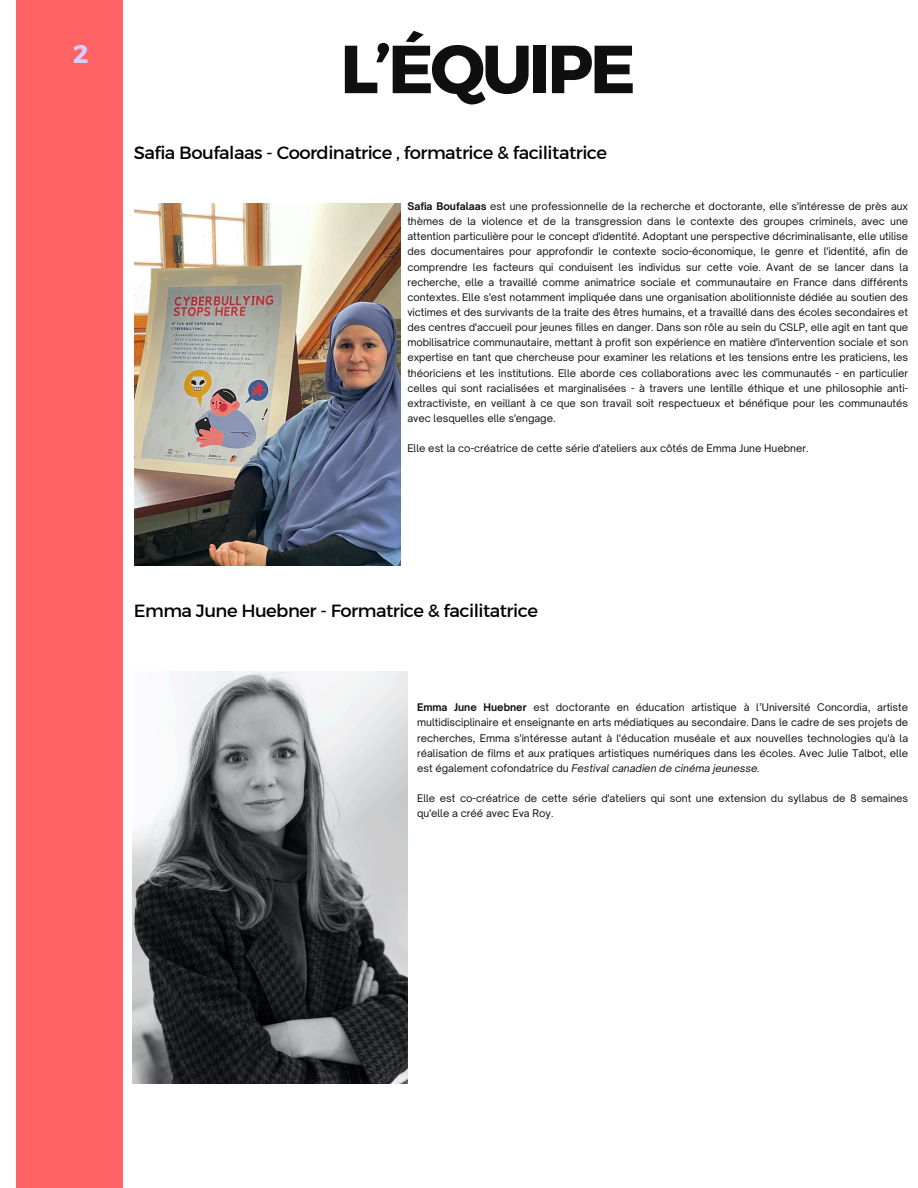
<style>
.page{position:relative;width:918px;height:1188px;background:#fff}
.page>*{position:absolute;margin:0;border:0;box-sizing:border-box;transform-origin:0 0}
.t1{font:67.8px "Kief Montaser Bold";letter-spacing:-.05em;color:#0e0f0e}
.t2{font:25.35px "Kief Montaser Bold";color:#d5ccff}
.t3{font:18px "Kief Montaser Regular";letter-spacing:-.03em;color:#000}
.t4{font:10.05px/15.1px "Open Sauce One";color:#0e0f0e;text-align:justify}
.s1{font-weight:700}
.s2{font-style:italic}
</style>
<div class="page">
<div style="left:16px;top:0;width:107px;height:1188px;background:#ff6363"></div>
<img style="left:133px;top:672px;width:274px;height:412px">
<img style="left:134px;top:203px;width:267px;height:362px">
<p class="t2" style="left:73px;top:39px;width:17px">2</p>
<h2 class="t1" style="left:340px;top:28px;width:297px">L’ÉQUIPE</h2>
<p class="t3" style="left:134px;top:142px;width:475px">Safia Boufalaas - Coordinatrice , formatrice &amp; facilitatrice</p>
<p class="t4" style="left:407px;top:199px;width:502px"><span class="s1">Safia Boufalaas</span> est une professionnelle de la recherche et doctorante, elle s'intéresse de près aux thèmes de la violence et de la transgression dans le contexte des groupes criminels, avec une attention particulière pour le concept d'identité. Adoptant une perspective décriminalisante, elle utilise des documentaires pour approfondir le contexte socio-économique, le genre et l'identité, afin de comprendre les facteurs qui conduisent les individus sur cette voie. Avant de se lancer dans la recherche, elle a travaillé comme animatrice sociale et communautaire en France dans différents contextes. Elle s'est notamment impliquée dans une organisation abolitionniste dédiée au soutien des victimes et des survivants de la traite des êtres humains, et a travaillé dans des écoles secondaires et des centres d'accueil pour jeunes filles en danger. Dans son rôle au sein du CSLP, elle agit en tant que mobilisatrice communautaire, mettant à profit son expérience en matière d'intervention sociale et son expertise en tant que chercheuse pour examiner les relations et les tensions entre les praticiens, les théoriciens et les institutions. Elle aborde ces collaborations avec les communautés - en particulier celles qui sont racialisées et marginalisées - à travers une lentille éthique et une philosophie anti&shy;extractiviste, en veillant à ce que son travail soit respectueux et bénéfique pour les communautés avec lesquelles elle s'engage.</p>
<p class="t4" style="left:407px;top:441px;width:403px">Elle est la co-créatrice de cette série d'ateliers aux côtés de Emma June Huebner.</p>
<h2 class="t3" style="left:134px;top:600px;width:406px">Emma June Huebner - Formatrice &amp; facilitatrice</h2>
<p class="t4" style="left:417px;top:700px;width:493px"><span class="s1">Emma June Huebner</span> est doctorante en éducation artistique à l’Université Concordia, artiste multidisciplinaire et enseignante en arts médiatiques au secondaire. Dans le cadre de ses projets de recherches, Emma s'intéresse autant à l'éducation muséale et aux nouvelles technologies qu'à la réalisation de films et aux pratiques artistiques numériques dans les écoles. Avec Julie Talbot, elle est également cofondatrice du <span class="s2">Festival canadien de cinéma jeunesse.</span></p>
<p class="t4" style="left:417px;top:791px;width:493px">Elle est co-créatrice de cette série d'ateliers qui sont une extension du syllabus de 8 semaines qu'elle a créé avec Eva Roy.</p>
</div>
